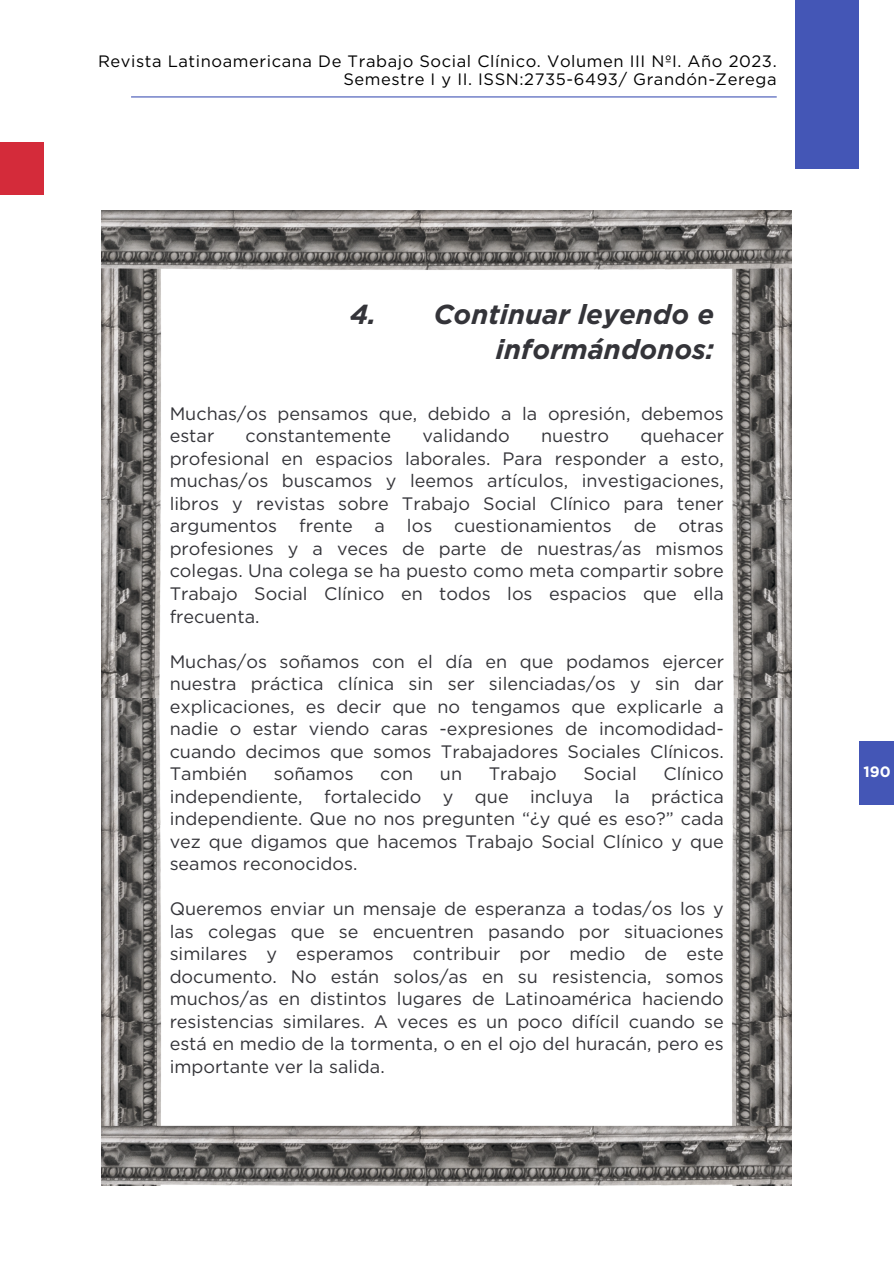
<style>
.page{position:relative;width:894px;height:1264px;background:#fff}
.page>*{position:absolute;margin:0;border:0;box-sizing:border-box;transform-origin:0 0}
.t1{font:italic 700 27.45px/34.8px "Gotham";color:#343439;text-align:right}
.t2{font:18px/22.5px "Gotham";color:#343439;text-align:justify}
.t3{font:16.5px/18px "Gotham";letter-spacing:.035em;color:#000;text-align:right}
.t4{font:700 15px "Gotham";color:#fff}
</style>
<div class="page">
<div style="left:795px;top:0;width:64px;height:168px;background:#4456b6"></div>
<div style="left:0;top:142px;width:43px;height:52px;background:#d42b3a"></div>
<hr style="left:131px;top:96px;width:645px;height:1px;background:#4456b6">
<img style="left:102px;top:210px;width:689px;height:975px">
<div style="left:859px;top:740px;width:34px;height:64px;background:#4456b6"></div>
<p class="t3" style="left:98px;top:52px;width:680px">Revista Latinoamericana De Trabajo Social Clínico. Volumen III NºI. Año 2023.<br>Semestre I y II. ISSN:2735-6493/ Grandón-Zerega</p>
<h1 class="t1" style="left:350px;top:296px;width:365px">4. Continuar leyendo e informándonos:</h1>
<h2 class="t2" style="left:170px;top:402px;width:555px">Muchas/os pensamos que, debido a la opresión, debemos estar</h2>
<h2 class="t2" style="left:170px;top:424px;width:555px;text-indent:470px">quehacer profesional en espacios laborales. Para responder a esto, muchas/os buscamos y leemos artículos, investigaciones, libros y revistas sobre Trabajo Social Clínico para tener argumentos frente a los cuestionamientos de otras profesiones y a veces de parte de nuestras/as mismos colegas. Una colega se ha puesto como meta compartir sobre Trabajo Social Clínico en todos los espacios que ella frecuenta.</h2>
<h2 class="t2" style="left:170px;top:649px;width:555px">Muchas/os soñamos con el día en que podamos ejercer nuestra práctica clínica sin ser silenciadas/os y sin dar explicaciones, es decir que no tengamos que explicarle a nadie o estar viendo caras -expresiones de incomodidad&shy;cuando decimos que somos Trabajadores Sociales Clínicos.<br>También</h2>
<h2 class="t2" style="left:245px;top:424px;width:147px">constantemente</h2>
<h2 class="t2" style="left:422px;top:424px;width:89px">validando</h2>
<h2 class="t2" style="left:541px;top:424px;width:69px">nuestro</h2>
<h2 class="t2" style="left:170px;top:762px;width:555px;text-indent:493px">Clínico independiente, fortalecido y que incluya la práctica independiente. Que no nos pregunten “¿y qué es eso?” cada vez que digamos que hacemos Trabajo Social Clínico y que seamos reconocidos.</h2>
<h2 class="t2" style="left:170px;top:897px;width:555px">Queremos enviar un mensaje de esperanza a todas/os los y las colegas que se encuentren pasando por situaciones similares y esperamos contribuir por medio de este documento. No están solos/as en su resistencia, somos muchos/as en distintos lugares de Latinoamérica haciendo resistencias similares. A veces es un poco difícil cuando se está en medio de la tormenta, o en el ojo del huracán, pero es importante ver la salida.</h2>
<h2 class="t2" style="left:274px;top:762px;width:81px">soñamos</h2>
<h2 class="t2" style="left:380px;top:762px;width:34px">con</h2>
<h2 class="t2" style="left:440px;top:762px;width:24px">un</h2>
<h2 class="t2" style="left:488px;top:762px;width:69px">Trabajo</h2>
<h2 class="t2" style="left:583px;top:762px;width:55px">Social</h2>
<p class="t4" style="left:863px;top:762px;width:29px">190</p>
</div>
